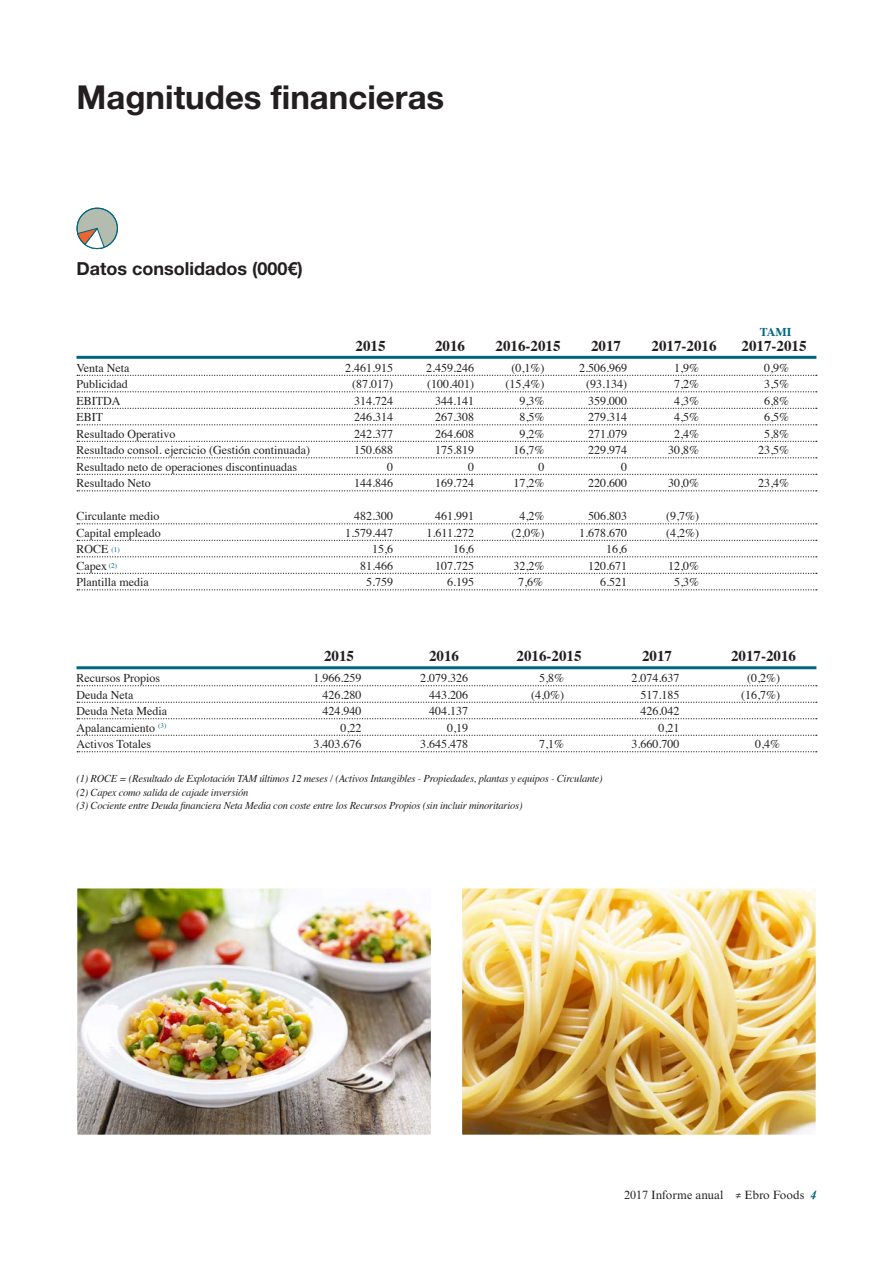
<style>
.page{position:relative;width:893px;height:1263px;background:#fff}
.page>*{position:absolute;margin:0;border:0;box-sizing:border-box;transform-origin:0 0}
._000_sección{font:700 33px "Helvetica Neue LT Std";color:#231f20}
.t1{font:700 18px "Helvetica Neue LT Std";color:#231f20}
.t2{font:700 15px "Times";color:#231f20}
.t3{font:12px "Times";color:#231f20}
.t4{font:12px "Times New Roman MT Std";color:#231f20}
.t5{font:700 12px "Times";color:#006680}
.t6{font:italic 10.5px "Times";letter-spacing:-.02em;color:#231f20}
.s1{font-size:7.05px;color:#006680}
.s2{font-weight:700;font-style:italic;color:#006680}
</style>
<div class="page">
<hr style="left:77px;top:666px;width:739px;height:3px;background:#006680">
<svg style="left:77px;top:685px;width:740px;height:1px"></svg>
<svg style="left:77px;top:702px;width:740px;height:1px"></svg>
<svg style="left:77px;top:718px;width:740px;height:1px"></svg>
<svg style="left:77px;top:735px;width:740px;height:1px"></svg>
<svg style="left:77px;top:751px;width:740px;height:1px"></svg>
<hr style="left:77px;top:356px;width:739px;height:3px;background:#006680">
<svg style="left:77px;top:375px;width:740px;height:1px"></svg>
<svg style="left:77px;top:391px;width:740px;height:1px"></svg>
<svg style="left:77px;top:408px;width:740px;height:1px"></svg>
<svg style="left:77px;top:424px;width:740px;height:1px"></svg>
<svg style="left:77px;top:441px;width:740px;height:1px"></svg>
<svg style="left:77px;top:457px;width:740px;height:1px"></svg>
<svg style="left:77px;top:474px;width:740px;height:1px"></svg>
<svg style="left:77px;top:490px;width:740px;height:1px"></svg>
<svg style="left:77px;top:523px;width:740px;height:1px"></svg>
<svg style="left:77px;top:540px;width:740px;height:1px"></svg>
<svg style="left:77px;top:556px;width:740px;height:1px"></svg>
<svg style="left:77px;top:573px;width:740px;height:1px"></svg>
<svg style="left:77px;top:589px;width:740px;height:1px"></svg>
<div style="left:77px;top:208px;width:40px;height:41px;background:#b4bcb0;border-radius:50%"></div>
<div style="left:77px;top:208px;width:41px;height:41px;border:1px solid #006680;border-radius:50%"></div>
<svg style="left:77px;top:227px;width:29px;height:23px"></svg>
<img style="left:79px;top:890px;width:350px;height:243px">
<div style="left:76px;top:887px;width:356px;height:249px;border:2px solid #fff"></div>
<img style="left:464px;top:890px;width:350px;height:243px">
<div style="left:461px;top:887px;width:356px;height:249px;border:2px solid #fff"></div>
<p class="_000_sección" style="left:77px;top:76px;width:369px">Magnitudes financieras</p>
<p class="t1" style="left:77px;top:257px;width:228px">Datos consolidados (000€)</p>
<p class="t5" style="left:760px;top:320px;width:33px">TAMI</p>
<p class="t2" style="left:356px;top:331px;width:32px">2015</p>
<p class="t2" style="left:435px;top:331px;width:31px">2016</p>
<p class="t2" style="left:496px;top:331px;width:66px">2016-2015</p>
<p class="t2" style="left:591px;top:331px;width:31px">2017</p>
<p class="t2" style="left:652px;top:331px;width:66px">2017-2016</p>
<p class="t2" style="left:742px;top:331px;width:66px">2017-2015</p>
<p class="t3" style="left:77px;top:356px;width:54px">Venta Neta</p>
<p class="t3" style="left:345px;top:356px;width:50px">2.461.915</p>
<p class="t3" style="left:426px;top:356px;width:49px">2.459.246</p>
<p class="t3" style="left:512px;top:356px;width:34px">(0,1%)</p>
<p class="t3" style="left:579px;top:356px;width:49px">2.506.969</p>
<p class="t3" style="left:674px;top:356px;width:26px">1,9%</p>
<p class="t3" style="left:764px;top:356px;width:26px">0,9%</p>
<p class="t3" style="left:77px;top:373px;width:53px">Publicidad</p>
<p class="t3" style="left:352px;top:373px;width:42px">(87.017)</p>
<p class="t3" style="left:427px;top:373px;width:48px">(100.401)</p>
<p class="t3" style="left:506px;top:373px;width:40px">(15,4%)</p>
<p class="t3" style="left:586px;top:373px;width:42px">(93.134)</p>
<p class="t3" style="left:674px;top:373px;width:26px">7,2%</p>
<p class="t3" style="left:764px;top:373px;width:26px">3,5%</p>
<p class="t3" style="left:77px;top:389px;width:45px">EBITDA</p>
<p class="t3" style="left:354px;top:389px;width:41px">314.724</p>
<p class="t3" style="left:435px;top:389px;width:40px">344.141</p>
<p class="t3" style="left:520px;top:389px;width:26px">9,3%</p>
<p class="t3" style="left:588px;top:389px;width:40px">359.000</p>
<p class="t3" style="left:674px;top:389px;width:26px">4,3%</p>
<p class="t3" style="left:764px;top:389px;width:26px">6,8%</p>
<p class="t3" style="left:77px;top:406px;width:28px">EBIT</p>
<p class="t3" style="left:354px;top:406px;width:41px">246.314</p>
<p class="t3" style="left:435px;top:406px;width:40px">267.308</p>
<p class="t3" style="left:520px;top:406px;width:26px">8,5%</p>
<p class="t3" style="left:588px;top:406px;width:40px">279.314</p>
<p class="t3" style="left:674px;top:406px;width:26px">4,5%</p>
<p class="t3" style="left:764px;top:406px;width:26px">6,5%</p>
<p class="t3" style="left:77px;top:422px;width:100px">Resultado Operativo</p>
<p class="t3" style="left:354px;top:422px;width:41px">242.377</p>
<p class="t3" style="left:435px;top:422px;width:40px">264.608</p>
<p class="t3" style="left:520px;top:422px;width:26px">9,2%</p>
<p class="t3" style="left:588px;top:422px;width:40px">271.079</p>
<p class="t3" style="left:674px;top:422px;width:26px">2,4%</p>
<p class="t3" style="left:764px;top:422px;width:26px">5,8%</p>
<p class="t3" style="left:77px;top:439px;width:235px">Resultado consol. ejercicio (Gestión continuada)</p>
<p class="t3" style="left:354px;top:439px;width:41px">150.688</p>
<p class="t3" style="left:435px;top:439px;width:40px">175.819</p>
<p class="t3" style="left:514px;top:439px;width:32px">16,7%</p>
<p class="t3" style="left:588px;top:439px;width:40px">229.974</p>
<p class="t3" style="left:668px;top:439px;width:32px">30,8%</p>
<p class="t3" style="left:758px;top:439px;width:32px">23,5%</p>
<p class="t3" style="left:77px;top:455px;width:222px">Resultado neto de operaciones discontinuadas</p>
<p class="t3" style="left:387px;top:455px;width:7px">0</p>
<p class="t3" style="left:468px;top:455px;width:7px">0</p>
<p class="t3" style="left:539px;top:455px;width:7px">0</p>
<p class="t3" style="left:621px;top:455px;width:7px">0</p>
<p class="t3" style="left:77px;top:472px;width:76px">Resultado Neto</p>
<p class="t3" style="left:354px;top:472px;width:41px">144.846</p>
<p class="t3" style="left:435px;top:472px;width:40px">169.724</p>
<p class="t3" style="left:514px;top:472px;width:32px">17,2%</p>
<p class="t3" style="left:588px;top:472px;width:40px">220.600</p>
<p class="t3" style="left:668px;top:472px;width:32px">30,0%</p>
<p class="t3" style="left:758px;top:472px;width:32px">23,4%</p>
<p class="t3" style="left:77px;top:505px;width:84px">Circulante medio</p>
<p class="t3" style="left:354px;top:505px;width:41px">482.300</p>
<p class="t3" style="left:435px;top:505px;width:40px">461.991</p>
<p class="t3" style="left:520px;top:505px;width:26px">4,2%</p>
<p class="t3" style="left:588px;top:505px;width:40px">506.803</p>
<p class="t3" style="left:666px;top:505px;width:34px">(9,7%)</p>
<p class="t3" style="left:77px;top:521px;width:86px">Capital empleado</p>
<p class="t3" style="left:345px;top:521px;width:50px">1.579.447</p>
<p class="t3" style="left:426px;top:521px;width:49px">1.611.272</p>
<p class="t3" style="left:512px;top:521px;width:34px">(2,0%)</p>
<p class="t3" style="left:579px;top:521px;width:49px">1.678.670</p>
<p class="t3" style="left:666px;top:521px;width:34px">(4,2%)</p>
<p class="t3" style="left:77px;top:538px;width:45px">ROCE <span class="s1">(1)</span></p>
<p class="t3" style="left:372px;top:538px;width:23px">15,6</p>
<p class="t3" style="left:453px;top:538px;width:22px">16,6</p>
<p class="t3" style="left:606px;top:538px;width:22px">16,6</p>
<p class="t3" style="left:77px;top:554px;width:42px">Capex <span class="s1">(2)</span></p>
<p class="t3" style="left:360px;top:554px;width:34px">81.466</p>
<p class="t3" style="left:435px;top:554px;width:40px">107.725</p>
<p class="t3" style="left:514px;top:554px;width:32px">32,2%</p>
<p class="t3" style="left:588px;top:554px;width:40px">120.671</p>
<p class="t3" style="left:668px;top:554px;width:32px">12,0%</p>
<p class="t3" style="left:77px;top:571px;width:74px">Plantilla media</p>
<p class="t3" style="left:366px;top:571px;width:29px">5.759</p>
<p class="t3" style="left:447px;top:571px;width:28px">6.195</p>
<p class="t3" style="left:518px;top:571px;width:26px">7,6%</p>
<p class="t3" style="left:600px;top:571px;width:28px">6.521</p>
<p class="t3" style="left:674px;top:571px;width:26px">5,3%</p>
<p class="t2" style="left:324px;top:642px;width:31px">2015</p>
<p class="t2" style="left:429px;top:642px;width:31px">2016</p>
<p class="t2" style="left:517px;top:642px;width:66px">2016-2015</p>
<p class="t2" style="left:642px;top:642px;width:31px">2017</p>
<p class="t2" style="left:731px;top:642px;width:66px">2017-2016</p>
<p class="t3" style="left:77px;top:667px;width:85px">Recursos Propios</p>
<p class="t3" style="left:314px;top:667px;width:49px">1.966.259</p>
<p class="t3" style="left:420px;top:667px;width:49px">2.079.326</p>
<p class="t3" style="left:539px;top:667px;width:26px">5,8%</p>
<p class="t3" style="left:632px;top:667px;width:49px">2.074.637</p>
<p class="t3" style="left:747px;top:667px;width:34px">(0,2%)</p>
<p class="t3" style="left:77px;top:683px;width:58px">Deuda Neta</p>
<p class="t3" style="left:323px;top:683px;width:40px">426.280</p>
<p class="t3" style="left:429px;top:683px;width:40px">443.206</p>
<p class="t3" style="left:531px;top:683px;width:34px">(4,0%)</p>
<p class="t3" style="left:641px;top:683px;width:40px">517.185</p>
<p class="t3" style="left:741px;top:683px;width:40px">(16,7%)</p>
<p class="t3" style="left:77px;top:700px;width:92px">Deuda Neta Media</p>
<p class="t3" style="left:323px;top:700px;width:40px">424.940</p>
<p class="t3" style="left:429px;top:700px;width:40px">404.137</p>
<p class="t3" style="left:641px;top:700px;width:40px">426.042</p>
<p class="t3" style="left:77px;top:716px;width:91px">Apalancamiento <sup>(3)</sup></p>
<p class="t3" style="left:341px;top:716px;width:22px">0,22</p>
<p class="t3" style="left:447px;top:716px;width:22px">0,19</p>
<p class="t3" style="left:659px;top:716px;width:22px">0,21</p>
<p class="t3" style="left:77px;top:733px;width:76px">Activos Totales</p>
<p class="t3" style="left:314px;top:733px;width:49px">3.403.676</p>
<p class="t3" style="left:420px;top:733px;width:49px">3.645.478</p>
<p class="t3" style="left:539px;top:733px;width:26px">7,1%</p>
<p class="t3" style="left:632px;top:733px;width:49px">3.660.700</p>
<p class="t3" style="left:755px;top:733px;width:26px">0,4%</p>
<p class="t6" style="left:77px;top:770px;width:528px">(1) ROCE = (Resultado de Explotación TAM últimos 12 meses / (Activos Intangibles - Propiedades, plantas y equipos - Circulante)</p>
<p class="t6" style="left:77px;top:783px;width:173px">(2) Capex como salida de cajade inversión</p>
<p class="t6" style="left:77px;top:797px;width:448px">(3) Cociente entre Deuda financiera Neta Media con coste entre los Recursos Propios (sin incluir minoritarios)</p>
<p class="t4" style="left:624px;top:1188px;width:194px">2017 Informe anual ≠ Ebro Foods <span class="s2">4</span></p>
</div>
